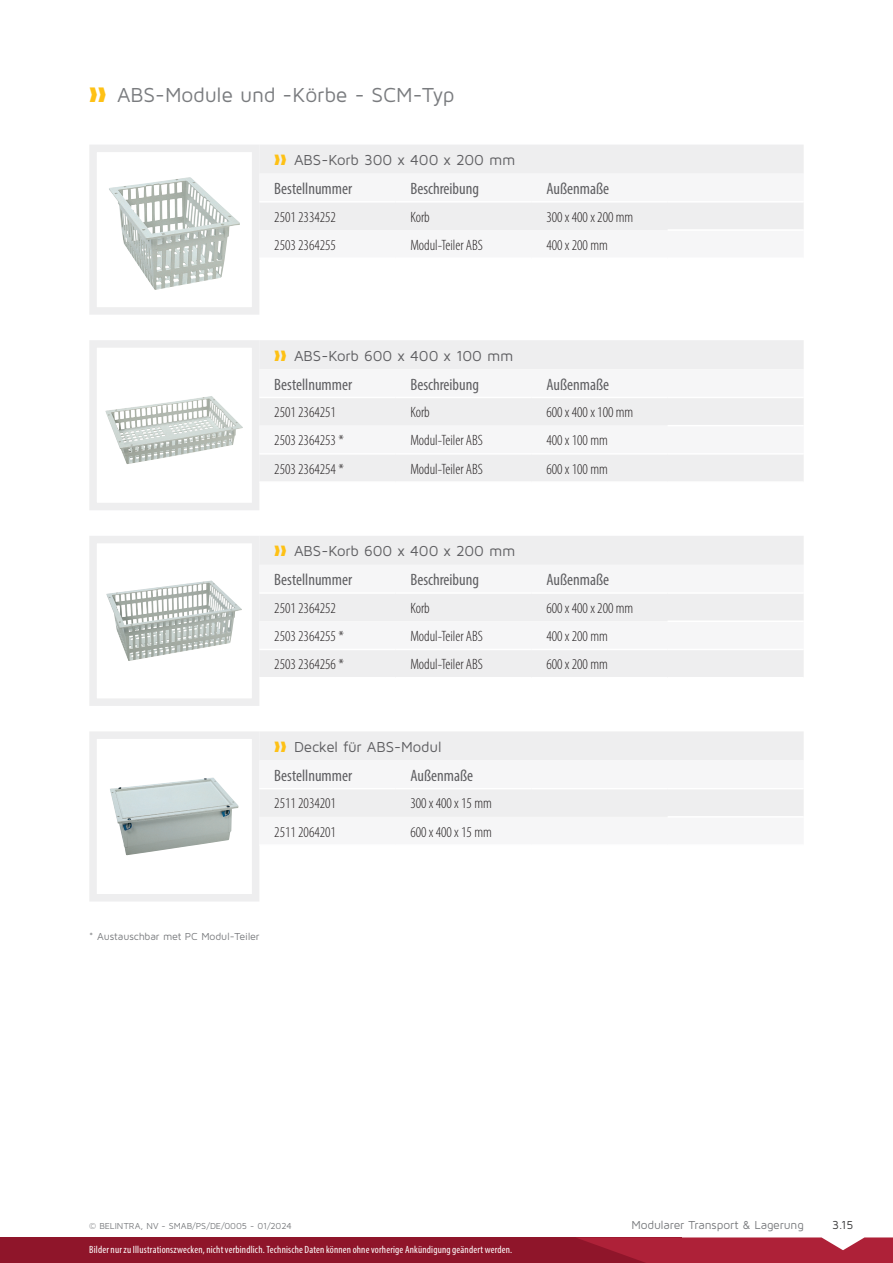
<style>
.page{position:relative;width:893px;height:1263px;background:#fff}
.page>*{position:absolute;margin:0;border:0;box-sizing:border-box;transform-origin:0 0}
.t1{font:21px "Maven Pro";letter-spacing:-.015em;color:#7a7c7f}
.table__header_2_NL{font:condensed 16.5px "Myriad Pro";color:#5f5f62}
.table__body_NL{font:300 condensed 15px "Myriad Pro";color:#231f20}
.t2{font:15px "Maven Pro";letter-spacing:-.01em;color:#5f5f62}
.t3{font:12px "Maven Pro";letter-spacing:-.01em;color:#7a7c7f}
.t4{font:12px "Maven Pro";color:#3c3c3d}
.t5{font:condensed 10.5px "Myriad Pro";letter-spacing:.015em;color:#fff}
.main__body_NL{font:10.5px "Maven Pro";letter-spacing:-.015em;color:#7a7c7f}
.Paragraph_Style_2{font:9px "Maven Pro";letter-spacing:-.005em;color:#7a7c7f}
.s1{color:#fec115}
</style>
<div class="page">
<img style="left:109px;top:177px;width:131px;height:113px">
<div style="left:89px;top:145px;width:170px;height:170px;border:8px solid #eeeeef"></div>
<img style="left:105px;top:396px;width:138px;height:68px">
<div style="left:89px;top:340px;width:170px;height:170px;border:8px solid #eeeeef"></div>
<img style="left:106px;top:580px;width:136px;height:81px">
<div style="left:89px;top:536px;width:170px;height:170px;border:8px solid #eeeeef"></div>
<img style="left:110px;top:777px;width:129px;height:78px">
<div style="left:89px;top:731px;width:170px;height:170px;border:8px solid #eeeeef"></div>
<div style="left:0;top:1237px;width:682px;height:26px;background:#8f152a"></div>
<svg style="left:576px;top:1237px;width:317px;height:26px"></svg>
<div style="left:259px;top:145px;width:545px;height:29px;background:#eeeeef"></div>
<div style="left:259px;top:203px;width:545px;height:27px;background:#eeeeef"></div>
<hr style="left:668px;top:229px;width:136px;height:2px;background:#fff">
<div style="left:259px;top:340px;width:545px;height:141px;background:#eeeeef"></div>
<div style="left:259px;top:369px;width:545px;height:84px;background:#f6f6f7"></div>
<hr style="left:395px;top:453px;width:136px;height:2px;background:#fff">
<hr style="left:668px;top:397px;width:136px;height:1px;background:#fff">
<hr style="left:668px;top:425px;width:136px;height:1px;background:#fff">
<hr style="left:668px;top:453px;width:136px;height:2px;background:#fff">
<hr style="left:259px;top:397px;width:136px;height:1px;background:#fff">
<hr style="left:395px;top:397px;width:136px;height:1px;background:#fff">
<hr style="left:531px;top:397px;width:137px;height:1px;background:#fff">
<hr style="left:259px;top:453px;width:136px;height:2px;background:#fff">
<hr style="left:531px;top:453px;width:137px;height:2px;background:#fff">
<div style="left:259px;top:536px;width:545px;height:141px;background:#eeeeef"></div>
<div style="left:259px;top:565px;width:545px;height:84px;background:#f6f6f7"></div>
<hr style="left:395px;top:649px;width:136px;height:1px;background:#fff">
<hr style="left:668px;top:592px;width:136px;height:2px;background:#fff">
<hr style="left:668px;top:620px;width:136px;height:2px;background:#fff">
<hr style="left:668px;top:649px;width:136px;height:1px;background:#fff">
<hr style="left:259px;top:592px;width:136px;height:2px;background:#fff">
<hr style="left:395px;top:592px;width:136px;height:2px;background:#fff">
<hr style="left:531px;top:592px;width:137px;height:2px;background:#fff">
<hr style="left:259px;top:649px;width:136px;height:1px;background:#fff">
<hr style="left:531px;top:649px;width:137px;height:1px;background:#fff">
<div style="left:259px;top:732px;width:545px;height:28px;background:#eeeeef"></div>
<div style="left:259px;top:789px;width:545px;height:28px;background:#eeeeef"></div>
<hr style="left:668px;top:816px;width:136px;height:2px;background:#fff">
<p class="t1" style="left:89px;top:82px;width:367px"><span class="s1">❱❱</span> ABS-Module und -Körbe - SCM-Typ</p>
<p class="t2" style="left:274px;top:151px;width:243px"><span class="s1">❱❱</span> ABS-Korb 300 x 400 x 200 mm</p>
<p class="table__header_2_NL" style="left:274px;top:178px;width:79px">Bestellnummer</p>
<p class="table__header_2_NL" style="left:410px;top:178px;width:70px">Beschreibung</p>
<p class="table__header_2_NL" style="left:546px;top:178px;width:64px">Außenmaße</p>
<p class="table__body_NL" style="left:274px;top:208px;width:63px">2501 2334252</p>
<p class="table__body_NL" style="left:410px;top:208px;width:21px">Korb</p>
<p class="table__body_NL" style="left:546px;top:208px;width:88px">300 x 400 x 200 mm</p>
<p class="table__body_NL" style="left:274px;top:236px;width:63px">2503 2364255</p>
<p class="table__body_NL" style="left:410px;top:236px;width:74px">Modul-Teiler ABS</p>
<p class="table__body_NL" style="left:546px;top:236px;width:63px">400 x 200 mm</p>
<p class="t2" style="left:274px;top:346px;width:241px"><span class="s1">❱❱</span> ABS-Korb 600 x 400 x 100 mm</p>
<p class="table__header_2_NL" style="left:274px;top:374px;width:79px">Bestellnummer</p>
<p class="table__header_2_NL" style="left:410px;top:374px;width:70px">Beschreibung</p>
<p class="table__header_2_NL" style="left:546px;top:374px;width:64px">Außenmaße</p>
<p class="table__body_NL" style="left:274px;top:403px;width:63px">2501 2364251</p>
<p class="table__body_NL" style="left:410px;top:403px;width:21px">Korb</p>
<p class="table__body_NL" style="left:546px;top:403px;width:88px">600 x 400 x 100 mm</p>
<p class="table__body_NL" style="left:274px;top:432px;width:71px">2503 2364253 *</p>
<p class="table__body_NL" style="left:410px;top:432px;width:74px">Modul-Teiler ABS</p>
<p class="table__body_NL" style="left:546px;top:432px;width:63px">400 x 100 mm</p>
<p class="table__body_NL" style="left:274px;top:460px;width:71px">2503 2364254 *</p>
<p class="table__body_NL" style="left:410px;top:460px;width:74px">Modul-Teiler ABS</p>
<p class="table__body_NL" style="left:546px;top:460px;width:63px">600 x 100 mm</p>
<p class="t2" style="left:274px;top:542px;width:243px"><span class="s1">❱❱</span> ABS-Korb 600 x 400 x 200 mm</p>
<p class="table__header_2_NL" style="left:274px;top:570px;width:79px">Bestellnummer</p>
<p class="table__header_2_NL" style="left:410px;top:570px;width:70px">Beschreibung</p>
<p class="table__header_2_NL" style="left:546px;top:570px;width:64px">Außenmaße</p>
<p class="table__body_NL" style="left:274px;top:599px;width:63px">2501 2364252</p>
<p class="table__body_NL" style="left:410px;top:599px;width:21px">Korb</p>
<p class="table__body_NL" style="left:546px;top:599px;width:88px">600 x 400 x 200 mm</p>
<p class="table__body_NL" style="left:274px;top:627px;width:71px">2503 2364255 *</p>
<p class="table__body_NL" style="left:410px;top:627px;width:74px">Modul-Teiler ABS</p>
<p class="table__body_NL" style="left:546px;top:627px;width:63px">400 x 200 mm</p>
<p class="table__body_NL" style="left:274px;top:655px;width:71px">2503 2364256 *</p>
<p class="table__body_NL" style="left:410px;top:655px;width:74px">Modul-Teiler ABS</p>
<p class="table__body_NL" style="left:546px;top:655px;width:63px">600 x 200 mm</p>
<p class="t2" style="left:274px;top:737px;width:169px"><span class="s1">❱❱</span> Deckel für ABS-Modul</p>
<p class="table__header_2_NL" style="left:274px;top:765px;width:79px">Bestellnummer</p>
<p class="table__header_2_NL" style="left:410px;top:765px;width:64px">Außenmaße</p>
<p class="table__body_NL" style="left:274px;top:794px;width:63px">2511 2034201</p>
<p class="table__body_NL" style="left:410px;top:794px;width:83px">300 x 400 x 15 mm</p>
<p class="table__body_NL" style="left:274px;top:823px;width:63px">2511 2064201</p>
<p class="table__body_NL" style="left:410px;top:823px;width:83px">600 x 400 x 15 mm</p>
<p class="main__body_NL" style="left:89px;top:930px;width:172px">* Austauschbar met PC Modul-Teiler</p>
<p class="Paragraph_Style_2" style="left:89px;top:1220px;width:204px">© BELINTRA, NV - SMAB/PS/DE/0005 - 01/2024</p>
<p class="t5" style="left:89px;top:1244px;width:424px">Bilder nur zu Illustrationszwecken, nicht verbindlich. Technische Daten können ohne vorherige Ankündigung geändert werden.</p>
<p class="t3" style="left:631px;top:1217px;width:174px">Modularer Transport &amp; Lagerung</p>
<p class="t4" style="left:832px;top:1217px;width:23px">3.15</p>
</div>
